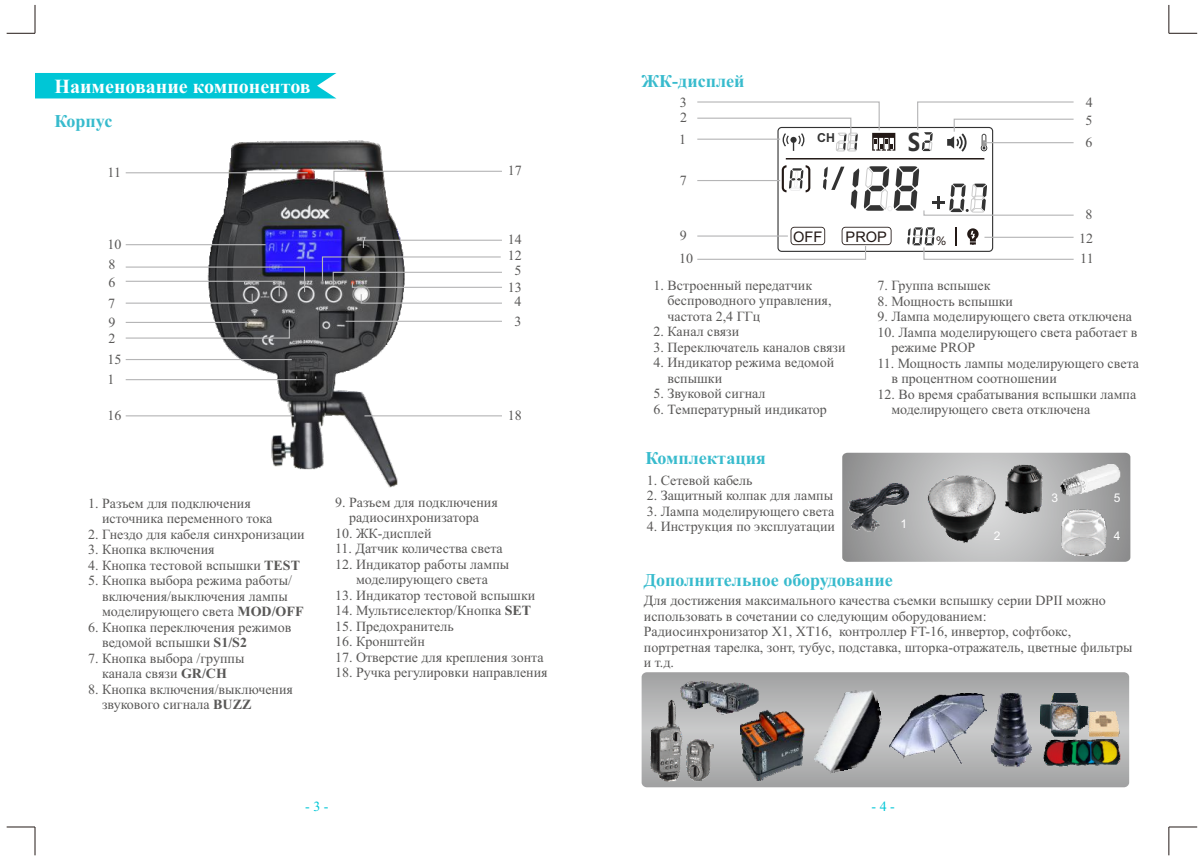
<style>
.page{position:relative;width:1202px;height:862px;background:#fff}
.page>*{position:absolute;margin:0;border:0;box-sizing:border-box;transform-origin:0 0}
.t1{font:700 24.2px "Microsoft Ya Hei";color:#333;scale:.86 1}
.t2{font:700 20px "Times New Roman";color:#fff}
.t3{font:700 18px "Times New Roman";color:#38bbcd}
.t4{font:14.6px "Arial";color:#231916}
.t5{font:14px/15.6px "Times New Roman";color:#595857}
.t6{font:14px "Times New Roman";color:#00c6d6}
.t7{font:700 12.4px "Arial";color:#333}
.t8{font:12px "Arial";color:#fff}
.t9{font:11.2px "Microsoft Ya Hei";color:#231916}
.s1{font-weight:700}
</style>
<div class="page">
<svg style="left:7px;top:5px;width:29px;height:29px"></svg>
<svg style="left:1169px;top:827px;width:28px;height:28px"></svg>
<svg style="left:7px;top:827px;width:29px;height:28px"></svg>
<svg style="left:1169px;top:5px;width:28px;height:29px"></svg>
<div style="left:35px;top:73px;width:301px;height:25px;background:#00c6d6"></div>
<img style="left:190px;top:140px;width:244px;height:348px">
<hr style="left:126px;top:244px;width:140px;height:1px;background:#b5b5b6">
<hr style="left:364px;top:415px;width:138px;height:1px;background:#b5b5b6">
<hr style="left:126px;top:379px;width:180px;height:1px;background:#b5b5b6">
<hr style="left:126px;top:172px;width:182px;height:1px;background:#b5b5b6">
<svg style="left:125px;top:319px;width:166px;height:20px"></svg>
<hr style="left:346px;top:321px;width:156px;height:1px;background:#b5b5b6">
<svg style="left:125px;top:266px;width:181px;height:38px"></svg>
<hr style="left:126px;top:359px;width:166px;height:1px;background:#b5b5b6">
<hr style="left:126px;top:415px;width:168px;height:1px;background:#b5b5b6">
<svg style="left:362px;top:239px;width:140px;height:10px"></svg>
<svg style="left:333px;top:170px;width:169px;height:27px"></svg>
<svg style="left:321px;top:256px;width:181px;height:48px"></svg>
<svg style="left:842px;top:453px;width:288px;height:109px;background:#abacac"></svg>
<img style="left:842px;top:476px;width:49px;height:60px">
<img style="left:891px;top:470px;width:125px;height:83px">
<img style="left:1061px;top:465px;width:60px;height:32px">
<img style="left:1000px;top:461px;width:47px;height:58px">
<img style="left:1057px;top:508px;width:55px;height:53px">
<svg style="left:642px;top:672px;width:487px;height:115px;background:#ababac"></svg>
<img style="left:740px;top:707px;width:76px;height:74px">
<svg style="left:767px;top:716px;width:9px;height:8px"></svg>
<img style="left:890px;top:694px;width:96px;height:72px">
<img style="left:802px;top:687px;width:88px;height:88px">
<img style="left:992px;top:693px;width:39px;height:73px">
<img style="left:1040px;top:693px;width:80px;height:73px">
<img style="left:645px;top:699px;width:72px;height:84px">
<img style="left:676px;top:679px;width:88px;height:39px">
<svg style="left:697px;top:227px;width:195px;height:33px"></svg>
<svg style="left:907px;top:227px;width:167px;height:33px"></svg>
<svg style="left:697px;top:101px;width:198px;height:50px"></svg>
<svg style="left:917px;top:101px;width:157px;height:51px"></svg>
<hr style="left:984px;top:142px;width:90px;height:1px;background:#b5b5b6">
<hr style="left:697px;top:180px;width:83px;height:1px;background:#b5b5b6">
<hr style="left:697px;top:235px;width:91px;height:2px;background:#b5b5b6">
<svg style="left:782px;top:158px;width:292px;height:58px"></svg>
<hr style="left:984px;top:237px;width:90px;height:1px;background:#b5b5b6">
<h2 class="t2" style="left:55px;top:79px;width:258px">Наименование компонентов</h2>
<p class="t3" style="left:54px;top:114px;width:59px">Корпус</p>
<p class="t5" style="left:108px;top:166px;width:15px">11</p>
<p class="t5" style="left:108px;top:238px;width:15px">10</p>
<p class="t5" style="left:108px;top:258px;width:8px">8</p>
<p class="t5" style="left:108px;top:275px;width:8px">6</p>
<p class="t5" style="left:108px;top:316px;width:8px">9</p>
<p class="t5" style="left:108px;top:297px;width:8px">7</p>
<p class="t5" style="left:109px;top:332px;width:8px">2</p>
<p class="t5" style="left:108px;top:353px;width:15px">15</p>
<p class="t5" style="left:108px;top:373px;width:8px">1</p>
<p class="t5" style="left:108px;top:409px;width:15px">16</p>
<p class="t5" style="left:508px;top:164px;width:15px">17</p>
<p class="t5" style="left:508px;top:233px;width:15px">14</p>
<p class="t5" style="left:508px;top:249px;width:16px">12</p>
<p class="t5" style="left:514px;top:264px;width:8px">5</p>
<p class="t5" style="left:508px;top:281px;width:15px">13</p>
<p class="t5" style="left:514px;top:295px;width:8px">4</p>
<p class="t5" style="left:514px;top:314px;width:8px">3</p>
<p class="t5" style="left:508px;top:409px;width:15px">18</p>
<p class="t5" style="left:102px;top:497px;width:172px;text-indent:-14px">1. Разъем для подключения источника переменного тока</p>
<p class="t5" style="left:88px;top:528px;width:218px">2. Гнездо для кабеля синхронизации</p>
<p class="t5" style="left:88px;top:543px;width:128px">3. Кнопка включения</p>
<p class="t5" style="left:88px;top:559px;width:213px">4. Кнопка тестовой вспышки <span class="s1">TEST</span></p>
<p class="t5" style="left:102px;top:574px;width:203px;text-indent:-14px">5. Кнопка выбора режима работы/ включения/выключения лампы моделирующего света <span class="s1">MOD/OFF</span></p>
<p class="t5" style="left:102px;top:621px;width:191px;text-indent:-14px">6. Кнопка переключения режимов ведомой вспышки <span class="s1">S1/S2</span></p>
<p class="t5" style="left:88px;top:652px;width:158px;text-align:center">7. Кнопка выбора /группы канала связи <span class="s1">GR/CH</span></p>
<p class="t5" style="left:102px;top:683px;width:192px;text-indent:-14px">8. Кнопка включения/выключения звукового сигнала <span class="s1">BUZZ</span></p>
<p class="t5" style="left:335px;top:496px;width:164px;text-align:center">9. Разъем для подключения радиосинхронизатора</p>
<p class="t5" style="left:335px;top:527px;width:98px">10. ЖК-дисплей</p>
<p class="t5" style="left:335px;top:542px;width:169px">11. Датчик количества света</p>
<p class="t5" style="left:335px;top:558px;width:176px;text-align:center">12. Индикатор работы лампы моделирующего света</p>
<p class="t5" style="left:335px;top:589px;width:202px">13. Индикатор тестовой вспышки</p>
<p class="t5" style="left:335px;top:604px;width:198px">14. Мультиселектор/Кнопка <span class="s1">SET</span></p>
<p class="t5" style="left:335px;top:620px;width:120px">15. Предохранитель</p>
<p class="t5" style="left:335px;top:635px;width:91px">16. Кронштейн</p>
<p class="t5" style="left:335px;top:651px;width:210px">17. Отверстие для крепления зонта</p>
<p class="t5" style="left:335px;top:666px;width:214px">18. Ручка регулировки направления</p>
<p class="t3" style="left:641px;top:74px;width:105px">ЖК-дисплей</p>
<p class="t5" style="left:680px;top:95px;width:8px">3</p>
<p class="t5" style="left:1086px;top:95px;width:8px">4</p>
<p class="t5" style="left:680px;top:110px;width:8px">2</p>
<p class="t5" style="left:1086px;top:114px;width:8px">5</p>
<p class="t5" style="left:679px;top:133px;width:8px">1</p>
<p class="t5" style="left:680px;top:174px;width:8px">7</p>
<p class="t7" style="left:817px;top:133px;width:19px">CH</p>
<h1 class="t1" style="left:908px;top:131px;width:16px">S</h1>
<p class="t5" style="left:1086px;top:136px;width:8px">6</p>
<p class="t5" style="left:1086px;top:208px;width:8px">8</p>
<p class="t5" style="left:680px;top:229px;width:8px">9</p>
<p class="t4" style="left:793px;top:231px;width:31px">OFF</p>
<p class="t4" style="left:846px;top:231px;width:43px">PROP</p>
<p class="t9" style="left:936px;top:236px;width:12px">%</p>
<p class="t5" style="left:1079px;top:232px;width:15px">12</p>
<p class="t5" style="left:679px;top:252px;width:15px">10</p>
<p class="t5" style="left:1080px;top:252px;width:15px">11</p>
<p class="t5" style="left:667px;top:278px;width:166px;text-indent:-14px">1. Встроенный передатчик беспроводного управления, частота 2,4 ГГц</p>
<p class="t5" style="left:653px;top:325px;width:87px">2. Канал связи</p>
<p class="t5" style="left:653px;top:340px;width:194px">3. Переключатель каналов связи</p>
<p class="t5" style="left:667px;top:356px;width:168px;text-indent:-14px">4. Индикатор режима ведомой вспышки</p>
<p class="t5" style="left:653px;top:387px;width:114px">5. Звуковой сигнал</p>
<p class="t5" style="left:653px;top:402px;width:175px">6. Температурный индикатор</p>
<p class="t5" style="left:877px;top:279px;width:115px">7. Группа вспышек</p>
<p class="t5" style="left:877px;top:294px;width:137px">8. Мощность вспышки</p>
<p class="t5" style="left:877px;top:310px;width:256px">9. Лампа моделирующего света отключена</p>
<p class="t5" style="left:891px;top:325px;width:248px;text-indent:-14px">10. Лампа моделирующего света работает в режиме PROP</p>
<p class="t5" style="left:891px;top:356px;width:249px;text-indent:-14px">11. Мощность лампы моделирующего света в процентном соотношении</p>
<p class="t5" style="left:891px;top:387px;width:247px;text-indent:-14px">12. Во время срабатывания вспышки лампа моделирующего света отключена</p>
<p class="t3" style="left:645px;top:452px;width:122px">Комплектация</p>
<p class="t5" style="left:647px;top:473px;width:107px">1. Сетевой кабель</p>
<p class="t5" style="left:647px;top:489px;width:188px">2. Защитный колпак для лампы</p>
<p class="t5" style="left:647px;top:504px;width:189px">3. Лампа моделирующего света</p>
<p class="t5" style="left:647px;top:520px;width:190px">4. Инструкция по эксплуатации</p>
<p class="t3" style="left:644px;top:574px;width:251px">Дополнительное оборудование</p>
<p class="t5" style="left:644px;top:594px;width:490px">Для достижения максимального качества съемки вспышку серии DPII можно использовать в сочетании со следующим оборудованием:<br>Радиосинхронизатор X1, XT16, контроллер FT-16, инвертор, софтбокс, портретная тарелка, зонт, тубус, подставка, шторка-отражатель, цветные фильтры и т.д.</p>
<p class="t8" style="left:1051px;top:493px;width:8px">3</p>
<p class="t8" style="left:1114px;top:493px;width:8px">5</p>
<p class="t8" style="left:1114px;top:531px;width:8px">4</p>
<p class="t8" style="left:901px;top:519px;width:8px">1</p>
<p class="t8" style="left:994px;top:531px;width:8px">2</p>
<p class="t6" style="left:305px;top:802px;width:25px">- 3 -</p>
<p class="t6" style="left:872px;top:802px;width:25px">- 4 -</p>
</div>
